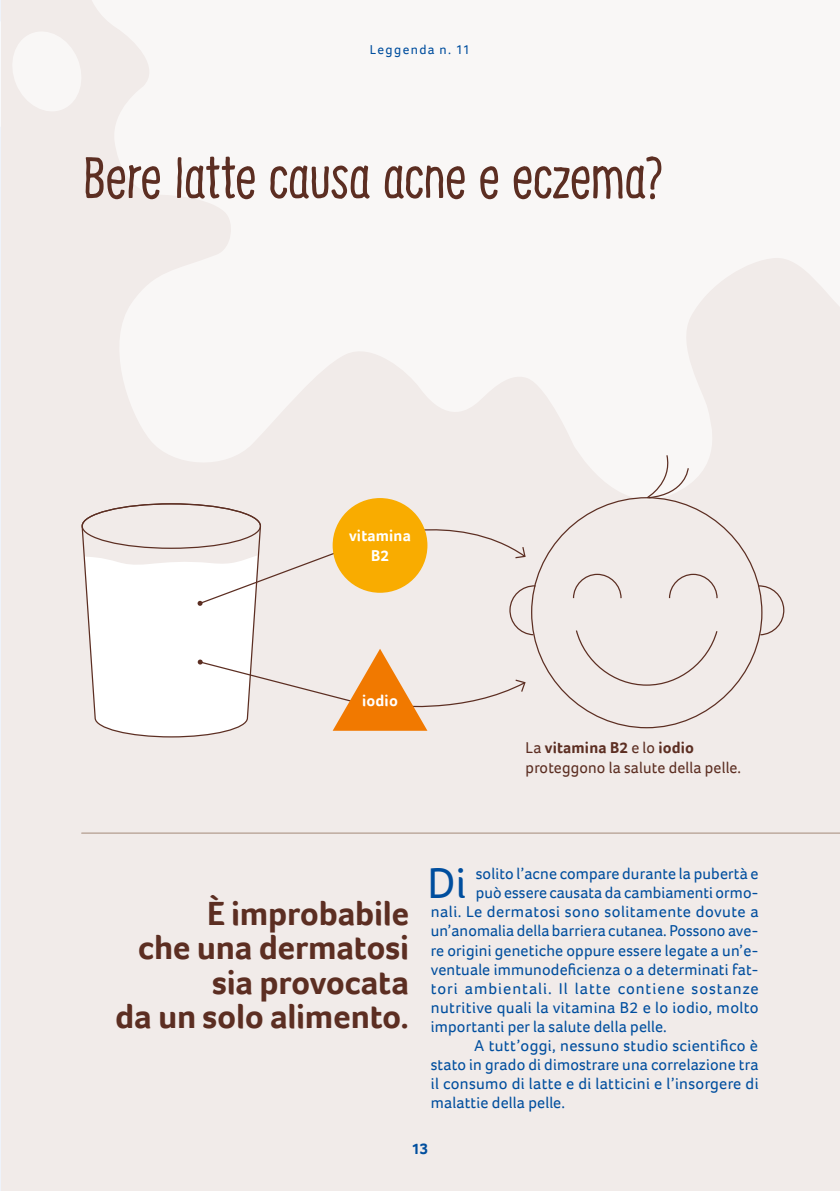
<style>
.page{position:relative;width:840px;height:1191px;background:#fff}
.page>*{position:absolute;margin:0;border:0;box-sizing:border-box;transform-origin:0 0}
.t1{font:condensed 57.2px "Supernettcn";letter-spacing:-.015em;color:#5c2e22}
.t2{font:44.6px "Foco";color:#004e9e}
.t3{font:700 34.4px/34.4px "Foco";letter-spacing:-.01em;color:#5c2e22;text-align:right}
.t4{font:16.2px "Foco";letter-spacing:.01em;color:#004e9e}
.t5{font:16.2px/19.4px "Foco";letter-spacing:.01em;color:#5c2e22}
.t6{font:16.2px "Foco";letter-spacing:.03em;color:#004e9e}
.t7{font:16.2px "Foco";letter-spacing:.06em;color:#004e9e}
.t8{font:700 16.2px/19.4px "Foco";letter-spacing:.01em;color:#fff;text-align:center}
.t9{font:700 15.6px "Foco";color:#004e9e}
.t10{font:13.4px "Foco";letter-spacing:.1em;color:#004e9e}
.s1{font-size:15.6px}
.s2{font-weight:700}
.s3{font-weight:700;font-size:15.6px}
</style>
<div class="page">
<div style="left:0;top:0;width:839px;height:1191px;background:#f1ebe9"></div>
<svg style="left:92px;top:0;width:747px;height:501px;fill:#f9f7f6"></svg>
<svg style="left:13px;top:32px;width:68px;height:79px"></svg>
<hr style="left:82px;top:832px;width:757px;height:1px;background:#a48a78">
<svg style="left:81px;top:503px;width:145px;height:235px"></svg>
<svg style="left:668px;top:573px;width:49px;height:26px"></svg>
<svg style="left:572px;top:573px;width:50px;height:26px"></svg>
<svg style="left:576px;top:630px;width:142px;height:56px"></svg>
<svg style="left:645px;top:454px;width:44px;height:45px"></svg>
<svg style="left:757px;top:585px;width:28px;height:51px"></svg>
<svg style="left:85px;top:508px;width:451px;height:229px"></svg>
<div style="left:332px;top:498px;width:95px;height:95px;background:#f9ac00;border-radius:50%"></div>
<svg style="left:0;top:0;width:1px;height:459px"></svg>
<p class="t10" style="left:369px;top:41px;width:102px">Leggenda n. 11</p>
<p class="t1" style="left:83px;top:140px;width:582px">Bere latte causa acne e eczema?</p>
<p class="t8" style="left:349px;top:526px;width:63px">vitamina<br>B<span class="s1">2</span></p>
<p class="t8" style="left:362px;top:691px;width:37px">iodio</p>
<p class="t5" style="left:525px;top:738px;width:217px">La <span class="s2">vitamina B</span><span class="s3">2</span> e lo <span class="s2">iodio </span>proteggono la salute della pelle.</p>
<p class="t3" style="left:115px;top:895px;width:295px">È improbabile<br>che una dermatosi sia provocata<br>da un solo alimento.</p>
<p class="t2" style="left:427px;top:853px;width:41px">Di</p>
<p class="t4" style="left:475px;top:863px;width:284px">solito l’acne compare durante la pubertà e</p>
<p class="t4" style="left:475px;top:882px;width:284px">può essere causata da cambiamenti ormo-</p>
<p class="t6" style="left:430px;top:901px;width:329px">nali. Le dermatosi sono solitamente dovute a</p>
<p class="t4" style="left:430px;top:920px;width:329px">un’anomalia della barriera cutanea. Possono ave-</p>
<p class="t4" style="left:430px;top:939px;width:329px">re origini genetiche oppure essere legate a un’e-</p>
<p class="t4" style="left:430px;top:958px;width:329px">ventuale immunodeficienza o a determinati fat-</p>
<p class="t7" style="left:430px;top:977px;width:329px">tori ambientali. Il latte contiene sostanze</p>
<p class="t4" style="left:430px;top:996px;width:329px">nutritive quali la vitamina B<span class="s1">2</span> e lo iodio, molto</p>
<p class="t4" style="left:430px;top:1015px;width:237px">importanti per la salute della pelle.</p>
<p class="t4" style="left:474px;top:1034px;width:285px">A tutt’oggi, nessuno studio scientifico è</p>
<p class="t4" style="left:430px;top:1054px;width:329px">stato in grado di dimostrare una correlazione tra</p>
<p class="t4" style="left:430px;top:1073px;width:329px">il consumo di latte e di latticini e l’insorgere di</p>
<p class="t4" style="left:430px;top:1092px;width:136px">malattie della pelle.</p>
<p class="t9" style="left:411px;top:1138px;width:18px">13</p>
</div>
